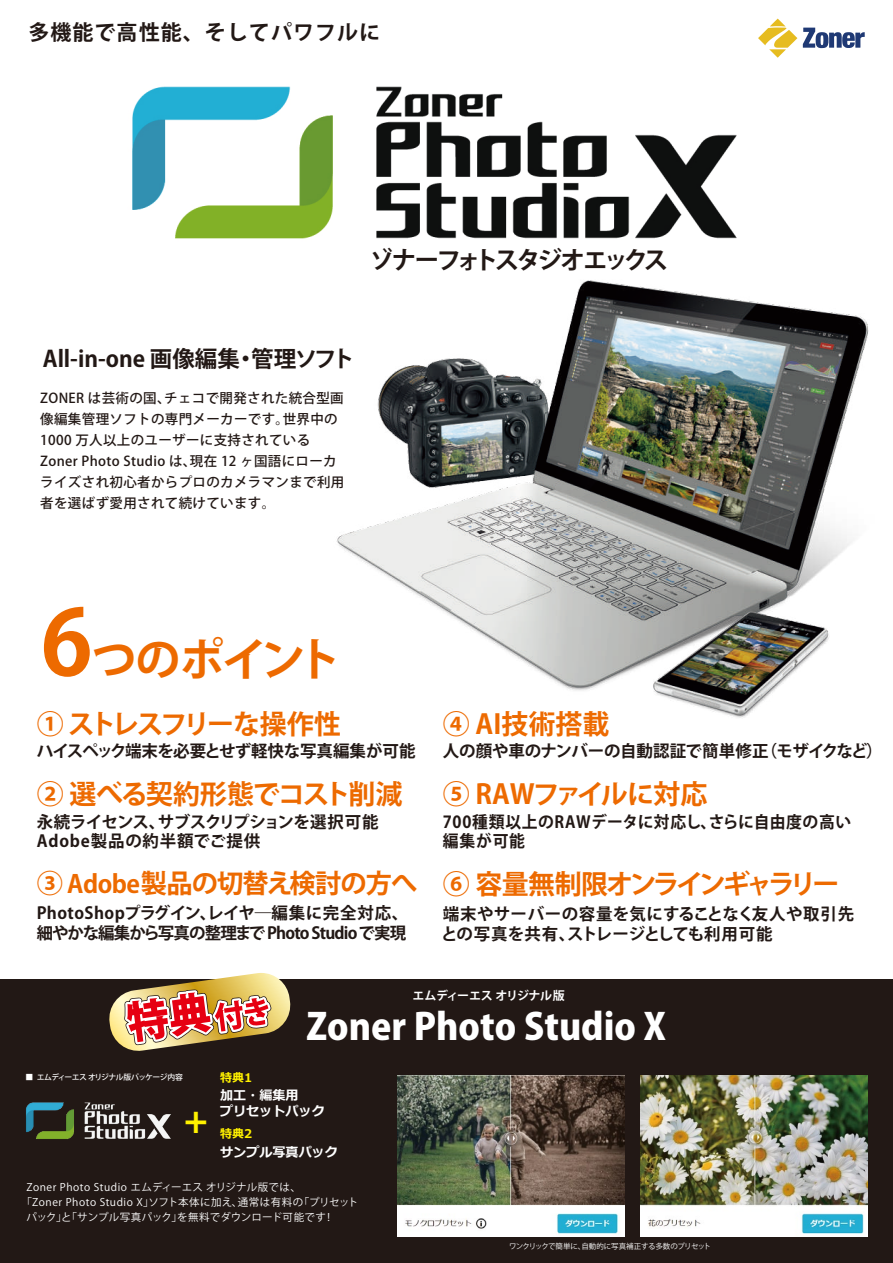
<style>
.page{position:relative;width:893px;height:1263px;background:#fff}
.page>*{position:absolute;margin:0;border:0;box-sizing:border-box;transform-origin:0 0}
.t1{font:700 45px "Koz Go Pro";letter-spacing:-.06em;color:#ed6a00}
.t2{font:800 36.45px "Koz Go Pr 6 N";color:#fff}
.t3{font:800 34.65px "Koz Go Pr 6 N";color:#fff100}
.t4{font:700 27px "Koz Go Pro";letter-spacing:-.06em;color:#ed6a00}
.t5{font:700 27px "Koz Go Pro";letter-spacing:-.135em;color:#ed6a00}
.t6{font:700 27px "Koz Go Pro";letter-spacing:-.095em;color:#ed6a00}
.t7{font:700 27px "Koz Go Pro";letter-spacing:-.03em;color:#ed6a00}
.t8{font:700 26.25px "Koz Go Pro";letter-spacing:-.035em;color:#ed6a00}
.t9{font:700 24.45px "Koz Go Pro";letter-spacing:-.12em;color:#221815}
.t10{font:700 22.5px "Koz Go Pro";color:#221815}
.t11{font:700 21px "Koz Go Pro";letter-spacing:.05em;color:#221815}
.t12{font:700 16.5px/19.8px "Koz Go Pro";color:#221815}
.t13{font:700 16.5px/19.8px "Koz Go Pro";letter-spacing:-.05em;color:#221815}
.t14{font:700 16.5px/19.8px "Koz Go Pro";letter-spacing:.04em;color:#221815;scale:.96 1}
.t15{font:700 16.5px "Koz Go Pro";letter-spacing:-.02em;color:#221815}
.t16{font:500 13.5px/21px "Koz Go Pro";letter-spacing:.025em;color:#221815}
.t17{font:700 13.05px/15.8px "Meiryo";color:#fff}
.t18{font:700 12px "Koz Go Pr 6 N";letter-spacing:-.03em;color:#fff}
.t19{font:700 12px "Meiryo";color:#fff100}
.t20{font:10.5px "Koz Go Pr 6 N";letter-spacing:.05em;color:#fff}
.t21{font:10.5px "Koz Go Pr 6 N";letter-spacing:.02em;color:#fff}
.t22{font:500 7.8px "Koz Go Pr 6 N";letter-spacing:-.075em;color:#fff}
.t23{font:7.5px "Koz Go Pr 6 N";letter-spacing:-.035em;color:#fff}
.s1{font-size:90px}
.s2{font-size:24.75px}
</style>
<div class="page">
<div style="left:0;top:980px;width:893px;height:283px;background:#221815"></div>
<img style="left:336px;top:280px;width:533px;height:438px">
<img style="left:132px;top:86px;width:605px;height:153px">
<svg style="left:803px;top:28px;width:62px;height:20px"></svg>
<svg style="left:758px;top:19px;width:39px;height:39px"></svg>
<img style="left:26px;top:1102px;width:145px;height:37px">
<img style="left:397px;top:1076px;width:228px;height:160px">
<img style="left:640px;top:1076px;width:228px;height:160px">
<svg style="left:107px;top:973px;width:185px;height:154px"></svg>
<h3 class="t11" style="left:28px;top:19px;width:353px">多機能で高性能、そしてパワフルに</h3>
<h3 class="t9" style="left:369px;top:244px;width:300px">ゾナーフォトスタジオエックス</h3>
<h3 class="t10" style="left:43px;top:344px;width:313px">All-in-one 画像編集・管理ソフト</h3>
<p class="t16" style="left:40px;top:388px;width:306px">ZONER は芸術の国、チェコで開発された統合型画像編集管理ソフトの専門メーカーです。世界中の<br>1000 万人以上のユーザーに支持されている<br>Zoner Photo Studio は、現在 12 ヶ国語にローカライズされ初心者からプロのカメラマンまで利用者を選ばず愛用されて続けています。</p>
<h1 class="t1" style="left:41px;top:630px;width:302px"><span class="s1">6</span>つのポイント</h1>
<h3 class="t6" style="left:37px;top:707px;width:306px">① ストレスフリーな操作性</h3>
<p class="t15" style="left:37px;top:740px;width:380px">ハイスペック端末を必要とせず軽快な写真編集が可能</p>
<h3 class="t4" style="left:37px;top:777px;width:367px">② 選べる契約形態でコスト削減</h3>
<p class="t12" style="left:37px;top:813px;width:343px">永続ライセンス、サブスクリプションを選択可能<br>Adobe製品の約半額でご提供</p>
<h3 class="t8" style="left:37px;top:867px;width:382px">③ <span class="s2">Adobe</span>製品の切替え検討の方へ</h3>
<p class="t13" style="left:37px;top:904px;width:373px">PhotoShopプラグイン、レイヤ―編集に完全対応、細やかな編集から写真の整理まで Photo Studioで実現</p>
<h3 class="t4" style="left:443px;top:707px;width:168px">④ AI技術搭載</h3>
<p class="t12" style="left:443px;top:742px;width:441px">人の顔や車のナンバーの自動認証で簡単修正（モザイクなど）</p>
<h3 class="t7" style="left:443px;top:777px;width:266px">⑤ RAWファイルに対応</h3>
<p class="t14" style="left:443px;top:813px;width:427px">700種類以上のRAWデータに対応し、さらに自由度の高い編集が可能</p>
<h3 class="t5" style="left:443px;top:867px;width:398px">⑥ 容量無制限オンラインギャラリー</h3>
<p class="t12" style="left:441px;top:905px;width:415px">端末やサーバーの容量を気にすることなく友人や取引先との写真を共有、ストレージとしても利用可能</p>
<p class="t22" style="left:26px;top:1072px;width:159px">■ エムディーエス オリジナル版パッケージ内容</p>
<p class="t19" style="left:220px;top:1069px;width:34px">特典1</p>
<p class="t18" style="left:412px;top:989px;width:154px">エムディーエス オリジナル版</p>
<h2 class="t2" style="left:306px;top:1006px;width:361px">Zoner Photo Studio X</h2>
<h3 class="t3" style="left:184px;top:1100px;width:25px">+</h3>
<p class="t17" style="left:220px;top:1088px;width:106px">加工・編集用<br>プリセットパック</p>
<p class="t17" style="left:220px;top:1145px;width:119px">サンプル写真パック</p>
<p class="t19" style="left:220px;top:1125px;width:34px">特典2</p>
<p class="t20" style="left:26px;top:1181px;width:276px">Zoner Photo Studio エムディーエス オリジナル版では、</p>
<p class="t20" style="left:21px;top:1196px;width:338px">「Zoner Photo Studio X」ソフト本体に加え、通常は有料の「プリセット</p>
<p class="t21" style="left:26px;top:1211px;width:309px">パック」と「サンプル写真パック」を無料でダウンロード可能です！</p>
<p class="t23" style="left:509px;top:1241px;width:203px">ワンクリックで簡単に、自動的に写真補正する多数のプリセット</p>
</div>
